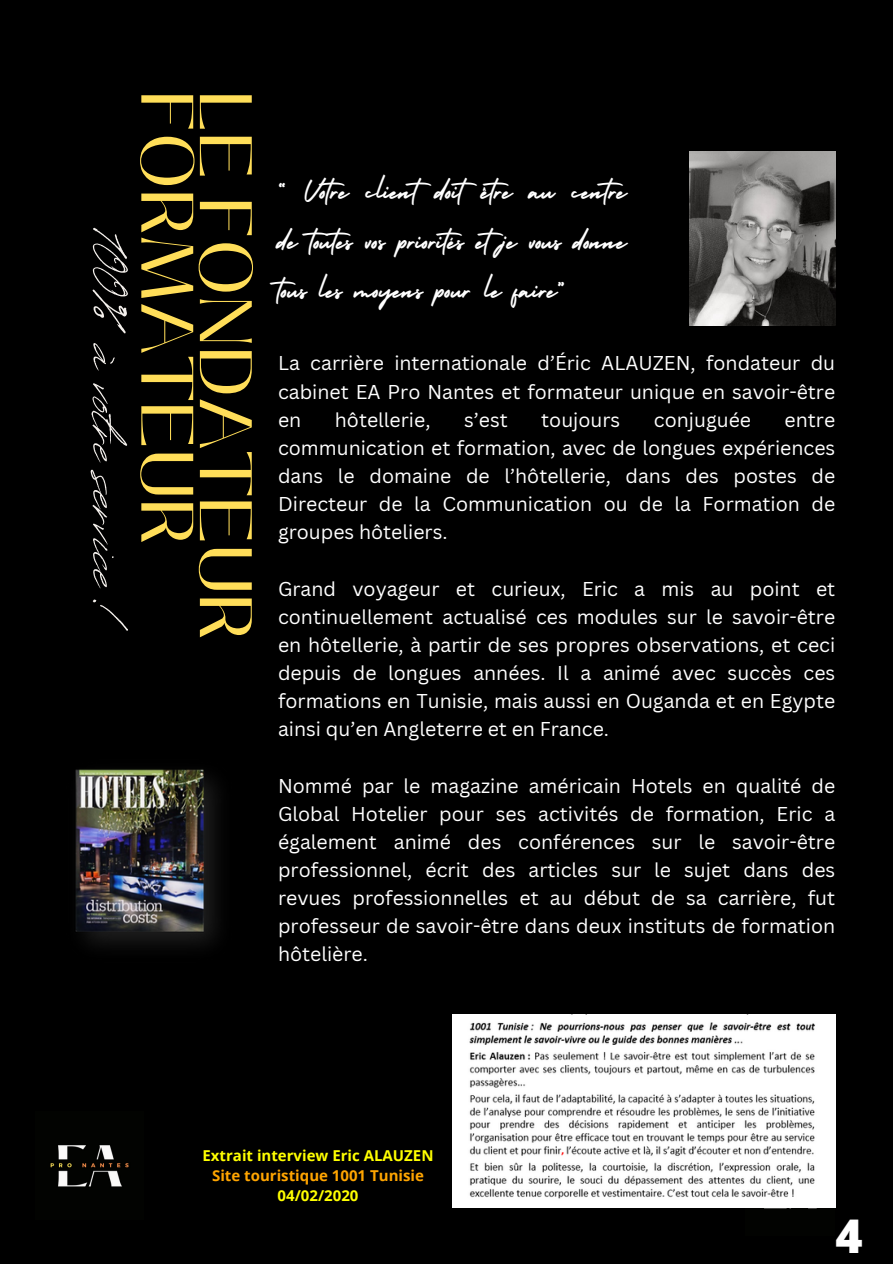
<style>
.page{position:relative;width:893px;height:1264px;background:#fff}
.page>*{position:absolute;margin:0;border:0;box-sizing:border-box;transform-origin:0 0}
.t1{font:80.7px "Revive 80 Signature";color:#f4f0ec}
.t2{font:73.8px/58.5px "Black Mango";color:#ffde59}
.t3{font:800 46.5px "Open Sans";color:#fff}
.t4{font:33.3px/49.5px "Holiday";color:#fff}
.t5{font:19.5px/28.2px "Canva Sans";color:#fff;text-align:justify}
.t6{font:700 15px "Open Sans";color:#ff0}
.t7{font:700 15px "Open Sans";color:#ffa500}
</style>
<div class="page">
<div style="left:0;top:0;width:892px;height:1263px;background:#000"></div>
<img style="left:689px;top:152px;width:146px;height:173px">
<img style="left:745px;top:1207px;width:89px;height:2px">
<img style="left:75px;top:769px;width:143px;height:176px">
<img style="left:452px;top:1014px;width:383px;height:193px">
<img style="left:50px;top:1145px;width:79px;height:42px">
<p class="t1" style="left:168px;top:229px;width:403px;rotate:90deg">100% à votre service !</p>
<p class="t2" style="left:254px;top:90px;width:551px;rotate:90deg">LE FONDATEUR<br>FORMATEUR</p>
<p class="t4" style="left:278px;top:163px;width:354px">“ Votre clientdoitêtre au centre de toutes vos priorités etje vous donne tous les moyens pour le faire”</p>
<p class="t5" style="left:278px;top:349px;width:558px">La carrière internationale d’Éric ALAUZEN, fondateur du cabinet EA Pro Nantes et formateur unique en savoir-être en</p>
<p class="t5" style="left:335px;top:405px;width:97px">hôtellerie,</p>
<p class="t5" style="left:464px;top:405px;width:45px">s’est</p>
<p class="t5" style="left:541px;top:405px;width:80px">toujours</p>
<p class="t5" style="left:653px;top:405px;width:99px">conjuguée</p>
<p class="t5" style="left:278px;top:405px;width:558px;text-indent:506px">entre communication et formation, avec de longues expériences dans le domaine de l’hôtellerie, dans des postes de Directeur de la Communication ou de la Formation de groupes hôteliers.</p>
<p class="t5" style="left:278px;top:574px;width:558px">Grand voyageur et curieux, Eric a mis au point et continuellement actualisé ces modules sur le savoir-être en hôtellerie, à partir de ses propres observations, et ceci depuis de longues années. Il a animé avec succès ces formations en Tunisie, mais aussi en Ouganda et en Egypte ainsi qu’en Angleterre et en France.</p>
<p class="t5" style="left:278px;top:771px;width:558px">Nommé par le magazine américain Hotels en qualité de Global Hotelier pour ses activités de formation, Eric a également animé des conférences sur le savoir-être professionnel, écrit des articles sur le sujet dans des revues professionnelles et au début de sa carrière, fut professeur de savoir-être dans deux instituts de formation hôtelière.</p>
<p class="t6" style="left:202px;top:1144px;width:232px">Extrait interview Eric ALAUZEN</p>
<p class="t7" style="left:212px;top:1164px;width:213px">Site touristique 1001 Tunisie</p>
<p class="t6" style="left:277px;top:1185px;width:82px">04/02/2020</p>
<p class="t3" style="left:835px;top:1202px;width:29px">4</p>
</div>
